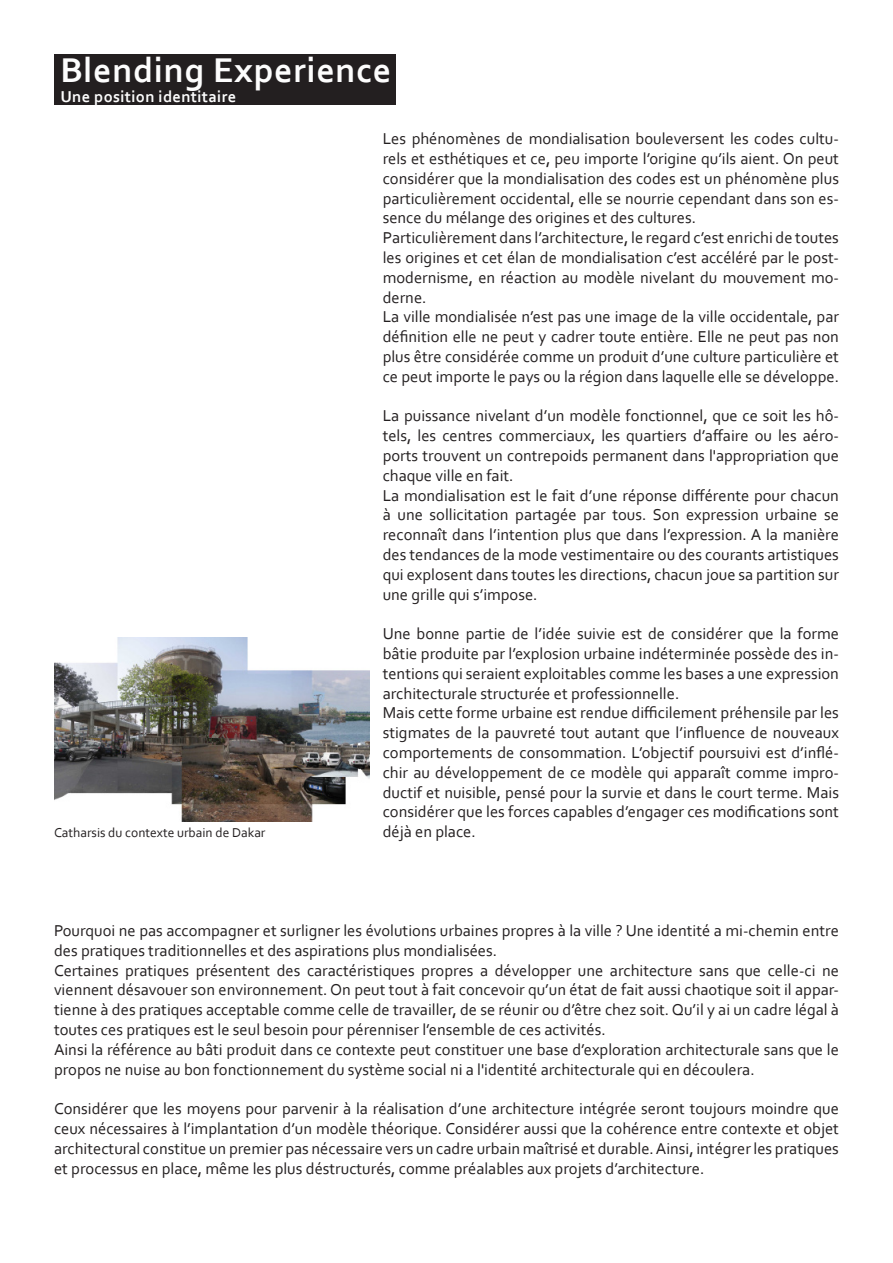
<style>
.page{position:relative;width:893px;height:1263px;background:#fff}
.page>*{position:absolute;margin:0;border:0;box-sizing:border-box;transform-origin:0 0}
.t1{font:700 36px "Corbel";letter-spacing:.02em;color:#fdfdfd}
.t2{font:16.5px/19.8px "Corbel";color:#231f20;text-align:justify}
.t3{font:700 16.5px "Corbel";letter-spacing:.02em;color:#fdfdfd}
.t4{font:13.5px "Corbel";color:#231f20}
</style>
<div class="page">
<div style="left:54px;top:54px;width:341px;height:50px;background:#231f20"></div>
<img style="left:54px;top:638px;width:316px;height:183px">
<p class="t1" style="left:60px;top:48px;width:332px">Blending Experience</p>
<p class="t3" style="left:60px;top:86px;width:177px">Une position identitaire</p>
<p class="t2" style="left:383px;top:128px;width:458px">Les phénomènes de mondialisation bouleversent les codes cultu&shy;rels et esthétiques et ce, peu importe l’origine qu’ils aient. On peut considérer que la mondialisation des codes est un phénomène plus particulièrement occidental, elle se nourrie cependant dans son es&shy;sence du mélange des origines et des cultures.</p>
<p class="t2" style="left:383px;top:227px;width:458px">Particulièrement dans l’architecture, le regard c’est enrichi de toutes les origines et cet élan de mondialisation c’est accéléré par le post&shy;modernisme, en réaction au modèle nivelant du mouvement mo&shy;derne.</p>
<p class="t2" style="left:383px;top:306px;width:458px">La ville mondialisée n’est pas une image de la ville occidentale, par définition elle ne peut y cadrer toute entière. Elle ne peut pas non plus être considérée comme un produit d’une culture particulière et ce peut importe le pays ou la région dans laquelle elle se développe.</p>
<p class="t2" style="left:383px;top:405px;width:458px">La puissance nivelant d’un modèle fonctionnel, que ce soit les hô&shy;tels, les centres commerciaux, les quartiers d’affaire ou les aéro&shy;ports trouvent un contrepoids permanent dans l'appropriation que chaque ville en fait.</p>
<p class="t2" style="left:383px;top:485px;width:458px">La mondialisation est le fait d’une réponse différente pour chacun à une sollicitation partagée par tous. Son expression urbaine se reconnaît dans l’intention plus que dans l’expression. A la manière des tendances de la mode vestimentaire ou des courants artistiques qui explosent dans toutes les directions, chacun joue sa partition sur une grille qui s’impose.</p>
<p class="t2" style="left:383px;top:623px;width:458px">Une bonne partie de l’idée suivie est de considérer que la forme bâtie produite par l’explosion urbaine indéterminée possède des in&shy;tentions qui seraient exploitables comme les bases a une expression architecturale structurée et professionnelle.</p>
<p class="t2" style="left:383px;top:702px;width:458px">Mais cette forme urbaine est rendue difficilement préhensile par les stigmates de la pauvreté tout autant que l’influence de nouveaux comportements de consommation. L’objectif poursuivi est d’inflé&shy;chir au développement de ce modèle qui apparaît comme impro&shy;ductif et nuisible, pensé pour la survie et dans le court terme. Mais considérer que les forces capables d’engager ces modifications sont déjà en place.</p>
<p class="t4" style="left:54px;top:824px;width:213px">Catharsis du contexte urbain de Dakar</p>
<p class="t2" style="left:54px;top:920px;width:786px">Pourquoi ne pas accompagner et surligner les évolutions urbaines propres à la ville ? Une identité a mi-chemin entre des pratiques traditionnelles et des aspirations plus mondialisées.</p>
<p class="t2" style="left:54px;top:960px;width:786px">Certaines pratiques présentent des caractéristiques propres a développer une architecture sans que celle-ci ne viennent désavouer son environnement. On peut tout à fait concevoir qu’un état de fait aussi chaotique soit il appar&shy;tienne à des pratiques acceptable comme celle de travailler, de se réunir ou d’être chez soit. Qu’il y ai un cadre légal à toutes ces pratiques est le seul besoin pour pérenniser l’ensemble de ces activités.</p>
<p class="t2" style="left:54px;top:1039px;width:786px">Ainsi la référence au bâti produit dans ce contexte peut constituer une base d’exploration architecturale sans que le propos ne nuise au bon fonctionnement du système social ni a l'identité architecturale qui en découlera.</p>
<p class="t2" style="left:54px;top:1098px;width:786px">Considérer que les moyens pour parvenir à la réalisation d’une architecture intégrée seront toujours moindre que ceux nécessaires à l’implantation d’un modèle théorique. Considérer aussi que la cohérence entre contexte et objet architectural constitue un premier pas nécessaire vers un cadre urbain maîtrisé et durable. Ainsi, intégrer les pratiques et processus en place, même les plus déstructurés, comme préalables aux projets d’architecture.</p>
</div>
